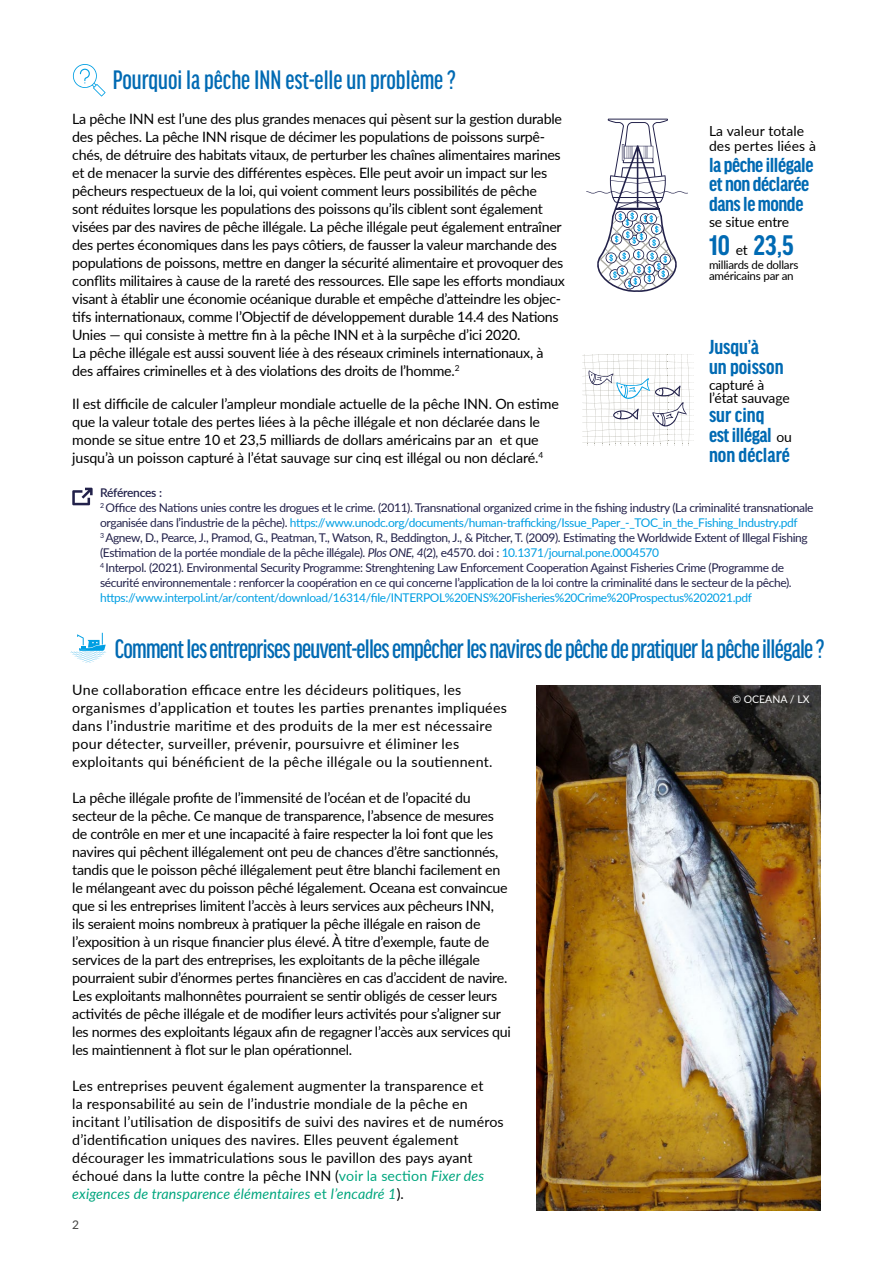
<style>
.page{position:relative;width:893px;height:1263px;background:#fff}
.page>*{position:absolute;margin:0;border:0;box-sizing:border-box;transform-origin:0 0}
.t1{font:700 condensed 30.15px "Good Headline Pro";color:#006ab3}
.t2{font:500 extra-condensed 28.5px "Good Headline Pro";letter-spacing:-.025em;color:#006ab3}
.t3{font:500 extra-condensed 28.5px "Good Headline Pro";color:#006ab3}
.t4{font:700 condensed 21.6px/19.6px "Good Headline Pro";color:#006ab3}
.t5{font:700 condensed 21.6px/19.6px "Good Headline Pro";letter-spacing:-.02em;color:#006ab3}
.t6{font:14.25px/18px "Lato";letter-spacing:-.02em;color:#000}
.t7{font:14.25px/18px "Lato";letter-spacing:.01em;color:#000}
.t8{font:14.25px/18px "Lato";letter-spacing:.02em;color:#000}
.t9{font:13.95px/13.5px "Lato";letter-spacing:-.01em;color:#000}
.t10{font:13.95px/14.9px "Lato";letter-spacing:.01em;color:#000}
.t11{font:12px/15px "Lato";letter-spacing:-.03em;color:#22214a}
.t12{font:12px "Lato";letter-spacing:-.03em;color:#009fe3}
.t13{font:12px "Lato";color:#444442}
.t14{font:11.55px/10.5px "Lato";letter-spacing:-.02em;color:#000}
.t15{font:10.5px "Lato";color:#fff}
.s1{font-weight:600}
.s2{color:#009fe3}
.s3{font-style:italic}
.s4{color:#00a67e}
.s5{font-style:italic;color:#00a67e}
</style>
<div class="page">
<svg style="left:72px;top:488px;width:21px;height:17px"></svg>
<svg style="left:73px;top:64px;width:33px;height:33px"></svg>
<svg style="left:70px;top:633px;width:36px;height:30px"></svg>
<img style="left:537px;top:685px;width:284px;height:525px">
<svg style="left:586px;top:119px;width:102px;height:173px"></svg>
<svg style="left:583px;top:354px;width:111px;height:92px"></svg>
<div style="left:734px;top:697px;width:80px;height:11px;background:#000;opacity:.22"></div>
<h2 class="t3" style="left:113px;top:65px;width:345px">Pourquoi la pêche INN est-elle un problème ?</h2>
<p class="t6" style="left:72px;top:109px;width:494px">La pêche INN est l’une des plus grandes menaces qui pèsent sur la gestion durable des pêches. La pêche INN risque de décimer les populations de poissons surpê&shy;chés, de détruire des habitats vitaux, de perturber les chaînes alimentaires marines et de menacer la survie des différentes espèces. Elle peut avoir un impact sur les pêcheurs respectueux de la loi, qui voient comment leurs possibilités de pêche sont réduites lorsque les populations des poissons qu’ils ciblent sont également visées par des navires de pêche illégale. La pêche illégale peut également entraîner des pertes économiques dans les pays côtiers, de fausser la valeur marchande des populations de poissons, mettre en danger la sécurité alimentaire et provoquer des conflits militaires à cause de la rareté des ressources. Elle sape les efforts mondiaux visant à établir une économie océanique durable et empêche d’atteindre les objec&shy;tifs internationaux, comme l’Objectif de développement durable 14.4 des Nations Unies — qui consiste à mettre fin à la pêche INN et à la surpêche d’ici 2020.<br>La pêche illégale est aussi souvent liée à des réseaux criminels internationaux, à des affaires criminelles et à des violations des droits de l’homme.<sup>2</sup></p>
<p class="t6" style="left:72px;top:394px;width:488px">Il est difficile de calculer l’ampleur mondiale actuelle de la pêche INN. On estime que la valeur totale des pertes liées à la pêche illégale et non déclarée dans le monde se situe entre 10 et 23,5 milliards de dollars américains par an et que jusqu’à un poisson capturé à l’état sauvage sur cinq est illégal ou non déclaré.<sup>4</sup></p>
<p class="t11" style="left:100px;top:485px;width:715px"><span class="s1">Références :<br></span><sup>2</sup> Office des Nations unies contre les drogues et le crime. (2011). Transnational organized crime in the fishing industry (La criminalité transnationale organisée dans l’industrie de la pêche). <span class="s2">https://www.unodc.org/documents/human-trafficking/Issue_Paper_-_TOC_in_the_Fishing_Industry.pdf<br></span><sup>3</sup> Agnew, D., Pearce, J., Pramod, G., Peatman, T., Watson, R., Beddington, J., &amp; Pitcher, T. (2009). Estimating the Worldwide Extent of Illegal Fishing (Estimation de la portée mondiale de la pêche illégale). <span class="s3">Plos ONE, 4</span>(2), e4570. doi : <span class="s2">10.1371/journal.pone.0004570<br></span><sup>4</sup> Interpol. (2021). Environmental Security Programme: Strenghtening Law Enforcement Cooperation Against Fisheries Crime (Programme de sécurité environnementale : renforcer la coopération en ce qui concerne l’application de la loi contre la criminalité dans le secteur de la pêche).</p>
<p class="t12" style="left:100px;top:589px;width:653px">https://www.interpol.int/ar/content/download/16314/file/INTERPOL%20ENS%20Fisheries%20Crime%20Prospectus%202021.pdf</p>
<p class="t10" style="left:709px;top:123px;width:108px">La valeur totale des pertes liées à</p>
<h3 class="t5" style="left:709px;top:155px;width:106px">la pêche illégale et non déclarée dans le monde</h3>
<p class="t9" style="left:709px;top:214px;width:82px">se situe entre</p>
<h1 class="t1" style="left:709px;top:231px;width:86px">10 23,5</h1>
<p class="t9" style="left:736px;top:242px;width:14px">et</p>
<p class="t14" style="left:709px;top:259px;width:91px">milliards de dollars américains par an</p>
<h3 class="t4" style="left:709px;top:338px;width:76px">Jusqu’à<br>un poisson</h3>
<p class="t9" style="left:709px;top:377px;width:82px">capturé à l’état sauvage</p>
<h3 class="t4" style="left:709px;top:406px;width:82px">sur cinq est illégal non déclaré</h3>
<p class="t9" style="left:776px;top:429px;width:17px">ou</p>
<h2 class="t2" style="left:115px;top:634px;width:711px">Comment les entreprises peuvent-elles empêcher les navires de pêche de pratiquer la pêche illégale ?</h2>
<p class="t8" style="left:72px;top:680px;width:436px">Une collaboration efficace entre les décideurs politiques, les organismes d’application et toutes les parties prenantes impliquées dans l’industrie maritime et des produits de la mer est nécessaire pour détecter, surveiller, prévenir, poursuivre et éliminer les exploitants qui bénéficient de la pêche illégale ou la soutiennent.</p>
<p class="t6" style="left:72px;top:788px;width:440px">La pêche illégale profite de l’immensité de l’océan et de l’opacité du secteur de la pêche. Ce manque de transparence, l’absence de mesures de contrôle en mer et une incapacité à faire respecter la loi font que les navires qui pêchent illégalement ont peu de chances d’être sanctionnés, tandis que le poisson pêché illégalement peut être blanchi facilement en le mélangeant avec du poisson pêché légalement. Oceana est convaincue que si les entreprises limitent l’accès à leurs services aux pêcheurs INN,<br>ils seraient moins nombreux à pratiquer la pêche illégale en raison de l’exposition à un risque financier plus élevé. À titre d’exemple, faute de services de la part des entreprises, les exploitants de la pêche illégale pourraient subir d’énormes pertes financières en cas d’accident de navire.<br>Les exploitants malhonnêtes pourraient se sentir obligés de cesser leurs activités de pêche illégale et de modifier leurs activités pour s’aligner sur les normes des exploitants légaux afin de regagner l’accès aux services qui les maintiennent à flot sur le plan opérationnel.</p>
<p class="t7" style="left:72px;top:1076px;width:433px">Les entreprises peuvent également augmenter la transparence et<br>la responsabilité au sein de l’industrie mondiale de la pêche en incitant l’utilisation de dispositifs de suivi des navires et de numéros d’identification uniques des navires. Elles peuvent également décourager les immatriculations sous le pavillon des pays ayant échoué dans la lutte contre la pêche INN (<span class="s4">voir la section</span> <span class="s5">Fixer des exigences de transparence élémentaires</span> <span class="s4">et</span> <span class="s5">l’encadré 1</span>).</p>
<p class="t13" style="left:72px;top:1216px;width:8px">2</p>
<p class="t15" style="left:732px;top:691px;width:79px">© OCEANA / LX</p>
</div>
